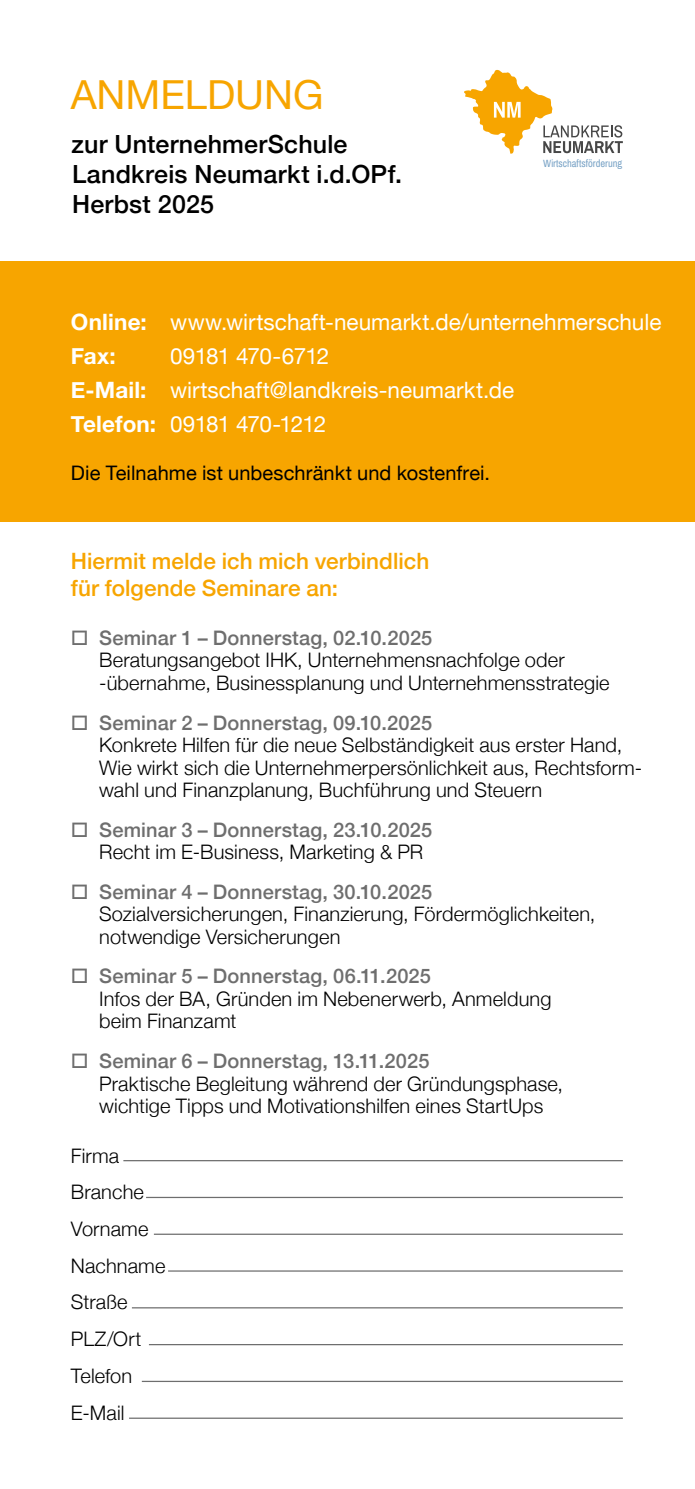
<style>
.page{position:relative;width:695px;height:1489px;background:#fff}
.page>*{position:absolute;margin:0;border:0;box-sizing:border-box;transform-origin:0 0}
.t1{font:40px "Helvetica Neue";color:#f7a500}
.t2{font:500 25px/30px "Helvetica Neue";letter-spacing:.01em;color:#000}
.t3{font:22.5px/34px "Helvetica Neue";color:#fff}
.t4{font:500 22.5px/27px "Helvetica Neue";color:#f7a500}
.t5{font:300 20px/36.8px "Helvetica Neue";letter-spacing:.005em;color:#000}
.t6{font:500 20px "Helvetica Neue";letter-spacing:.005em;color:#6e6e6e}
.t7{font:20px "Helvetica Neue";letter-spacing:.005em;color:#000}
.t8{font:10.5px "Archivo Narrow";color:#79a3c6}
.s1{font-weight:700}
</style>
<div class="page">
<div style="left:0;top:261px;width:694px;height:260px;background:#f7a500"></div>
<hr style="left:123px;top:1159px;width:499px;height:2px;background:#6e6e6e">
<hr style="left:146px;top:1196px;width:476px;height:1px;background:#6e6e6e">
<hr style="left:154px;top:1233px;width:468px;height:1px;background:#6e6e6e">
<hr style="left:168px;top:1270px;width:454px;height:1px;background:#6e6e6e">
<hr style="left:132px;top:1307px;width:490px;height:1px;background:#6e6e6e">
<hr style="left:149px;top:1343px;width:473px;height:2px;background:#6e6e6e">
<hr style="left:142px;top:1380px;width:480px;height:1px;background:#6e6e6e">
<hr style="left:129px;top:1417px;width:493px;height:1px;background:#6e6e6e">
<svg style="left:464px;top:70px;width:158px;height:84px"></svg>
<h1 class="t1" style="left:71px;top:66px;width:254px">ANMELDUNG</h1>
<p class="t2" style="left:72px;top:127px;width:332px">zur UnternehmerSchule<br>Landkreis Neumarkt i.d.OPf.<br>Herbst 2025</p>
<p class="t8" style="left:543px;top:157px;width:81px">Wirtschaftsförderung</p>
<p class="t3" style="left:71px;top:306px;width:592px"><span class="s1">Online:</span> www.wirtschaft-neumarkt.de/unternehmerschule<br><span class="s1">Fax:</span></p>
<p class="t3" style="left:71px;top:340px;width:445px;text-indent:99px">09181 470-6712<br><span class="s1">E-Mail:</span> wirtschaft@landkreis-neumarkt.de<br><span class="s1">Telefon:</span> 09181 470-1212</p>
<p class="t7" style="left:71px;top:458px;width:420px">Die Teilnahme ist unbeschränkt und kostenfrei.</p>
<p class="t4" style="left:71px;top:546px;width:360px">Hiermit melde ich mich verbindlich für folgende Seminare an:</p>
<p class="t6" style="left:99px;top:621px;width:334px">Seminar 1 – Donnerstag, 02.10.2025</p>
<p class="t5" style="left:99px;top:647px;width:511px;line-height:22.5px">Beratungsangebot IHK, Unternehmensnachfolge oder -übernahme, Businessplanung und Unternehmensstrategie</p>
<p class="t6" style="left:99px;top:706px;width:334px">Seminar 2 – Donnerstag, 09.10.2025</p>
<p class="t5" style="left:99px;top:732px;width:544px;line-height:22.5px">Konkrete Hilfen für die neue Selbständigkeit aus erster Hand,<br>Wie wirkt sich die Unternehmerpersönlichkeit aus, Rechtsform&shy;wahl und Finanzplanung, Buchführung und Steuern</p>
<p class="t6" style="left:99px;top:813px;width:334px">Seminar 3 – Donnerstag, 23.10.2025</p>
<p class="t5" style="left:99px;top:832px;width:325px">Recht im E-Business, Marketing &amp; PR</p>
<p class="t6" style="left:99px;top:875px;width:334px">Seminar 4 – Donnerstag, 30.10.2025</p>
<p class="t5" style="left:99px;top:901px;width:497px;line-height:22.5px">Sozialversicherungen, Finanzierung, Fördermöglichkeiten, notwendige Versicherungen</p>
<p class="t6" style="left:99px;top:960px;width:333px">Seminar 5 – Donnerstag, 06.11.2025</p>
<p class="t5" style="left:99px;top:986px;width:453px;line-height:22.5px">Infos der BA, Gründen im Nebenerwerb, Anmeldung beim Finanzamt</p>
<p class="t6" style="left:99px;top:1044px;width:331px">Seminar 6 – Donnerstag, 13.11.2025</p>
<p class="t5" style="left:99px;top:1070px;width:465px;line-height:22.5px">Praktische Begleitung während der Gründungsphase, wichtige Tipps und Motivationshilfen eines StartUps</p>
<p class="t5" style="left:71px;top:1135px;width:96px">Firma<br>Branche<br>Vorname<br>Nachname<br>Straße<br>PLZ/Ort<br>Telefon<br>E-Mail</p>
</div>
